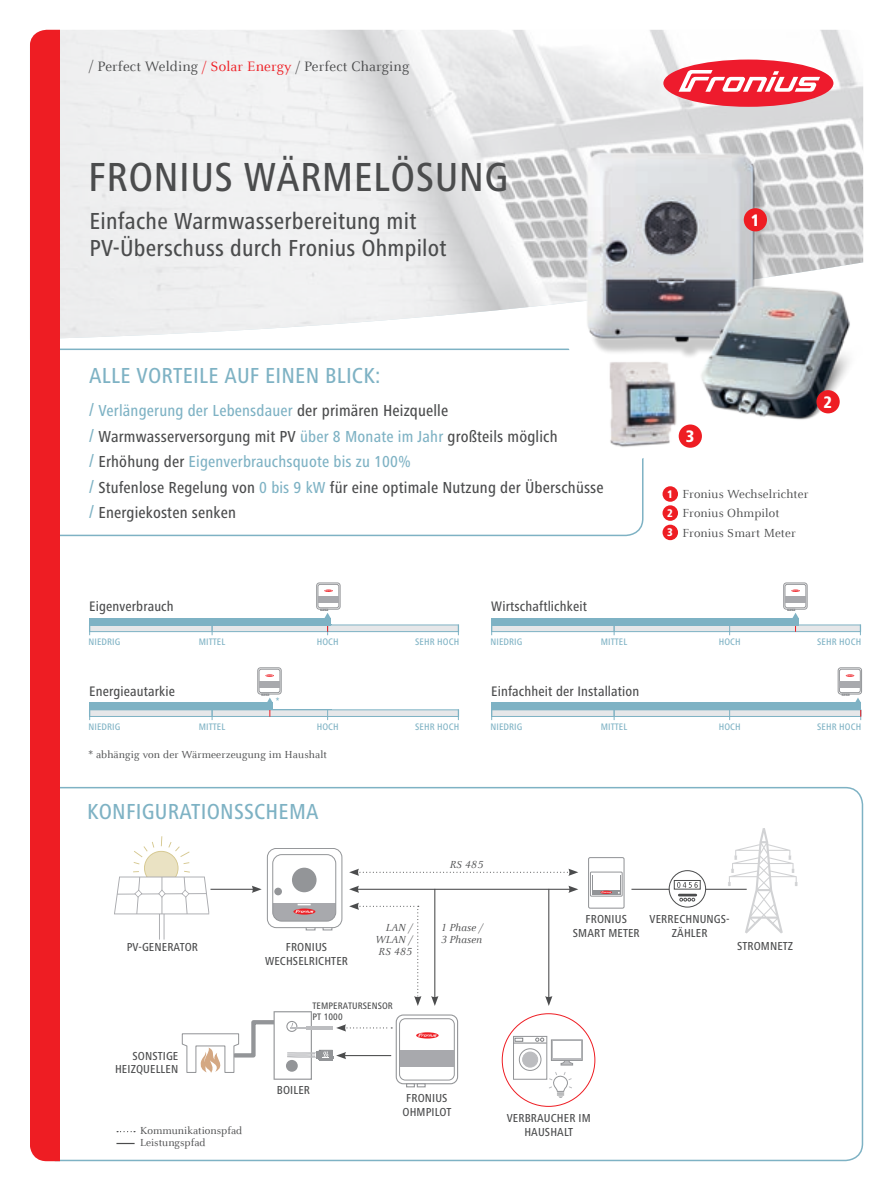
<style>
.page{position:relative;width:893px;height:1191px;background:#fff}
.page>*{position:absolute;margin:0;border:0;box-sizing:border-box;transform-origin:0 0}
.t1{font:500 condensed 42px "Frutiger Next LTW1 G";letter-spacing:.01em;color:#4b4c4d}
.t2{font:500 condensed 24px/27px "Frutiger Next LTW1 G";letter-spacing:.01em;color:#4b4c4d}
.t3{font:500 condensed 22.5px "Frutiger Next LTW1 G";letter-spacing:.01em;color:#7eb2c4}
.t4{font:800 condensed 17.25px "Frutiger Next LTW1 G";color:#fff}
.t5{font:500 condensed 16.5px/25.5px "Frutiger Next LTW1 G";letter-spacing:.01em;color:#4b4c4d}
.t6{font:15px "Celeste Offc Pro";letter-spacing:.01em;color:#4b4c4d}
.t7{font:500 condensed 14.25px "Frutiger Next LTW1 G";letter-spacing:.01em;color:#4b4c4d}
.t8{font:12.9px/19.5px "Celeste Offc Pro";letter-spacing:.01em;color:#4b4c4d}
.t9{font:500 condensed 12px/13.5px "Frutiger Next LTW1 G";letter-spacing:.01em;color:#4b4c4d;text-align:center}
.t10{font:800 condensed 11.55px/19.2px "Frutiger Next LTW1 G";color:#fff;text-align:justify}
.t11{font:11.25px/11.9px "Celeste Offc Pro";color:#4b4c4d}
.t12{font:italic 11.25px/12px "Celeste Offc Pro";color:#4b4c4d}
.t13{font:500 condensed 9.75px "Frutiger Next LTW1 G";letter-spacing:.01em;color:#7eb2c4}
.t14{font:500 condensed 9.75px/11.2px "Frutiger Next LTW1 G";letter-spacing:.01em;color:#4b4c4d}
.s1{color:#ee1d23}
.s2{font-size:19.5px;color:#7eb2c4}
.s3{color:#7eb2c4}
</style>
<div class="page">
<svg style="left:54px;top:786px;width:810px;height:376px"></svg>
<img style="left:60px;top:30px;width:803px;height:309px">
<svg style="left:60px;top:348px;width:584px;height:189px"></svg>
<div style="left:663px;top:60px;width:170px;height:47px;background:#ee1b2d;border-radius:50%"></div>
<svg style="left:679px;top:70px;width:141px;height:22px"></svg>
<div style="left:30px;top:30px;width:30px;height:1131px;background:#ee1d23"></div>
<svg style="left:566px;top:360px;width:78px;height:106px"></svg>
<div style="left:589px;top:857px;width:35px;height:51px;background:#fff;border-radius:2px"></div>
<div style="left:588px;top:857px;width:37px;height:51px;border:1px solid #939598;border-radius:2px"></div>
<svg style="left:592px;top:875px;width:28px;height:19px"></svg>
<div style="left:593px;top:876px;width:27px;height:14px;background:#fff"></div>
<div style="left:590px;top:871px;width:32px;height:25px;border:1px solid #939598"></div>
<svg style="left:600px;top:890px;width:12px;height:4px"></svg>
<svg style="left:601px;top:891px;width:10px;height:2px"></svg>
<svg style="left:728px;top:828px;width:69px;height:105px"></svg>
<div style="left:551px;top:1039px;width:32px;height:21px;background:#fff;border:1px solid #939598"></div>
<hr style="left:631px;top:888px;width:116px;height:1px;background:#4b4c4d">
<svg style="left:669px;top:870px;width:37px;height:37px"></svg>
<div style="left:669px;top:870px;width:37px;height:37px;border:1px solid #4b4c4d;border-radius:50%"></div>
<svg style="left:677px;top:882px;width:21px;height:5px"></svg>
<div style="left:674px;top:880px;width:27px;height:9px;border:1px solid #4b4c4d"></div>
<hr style="left:679px;top:893px;width:17px;height:3px;background:#4b4c4d">
<svg style="left:679px;top:897px;width:16px;height:4px"></svg>
<svg style="left:117px;top:1131px;width:18px;height:1px"></svg>
<svg style="left:116px;top:1142px;width:19px;height:2px"></svg>
<svg style="left:114px;top:836px;width:464px;height:261px"></svg>
<img style="left:578px;top:360px;width:124px;height:101px">
<div style="left:89px;top:625px;width:370px;height:6px;background:#e6e7e9"></div>
<div style="left:89px;top:625px;width:370px;height:7px;border:1px solid #7eb2c4"></div>
<div style="left:316px;top:583px;width:24px;height:26px;border:1px solid #939598;border-radius:3px"></div>
<div style="left:318px;top:584px;width:21px;height:24px;border:1px solid #939598;border-radius:2px"></div>
<div style="left:318px;top:596px;width:21px;height:6px;background:#a8a9ad"></div>
<svg style="left:324px;top:589px;width:9px;height:3px"></svg>
<svg style="left:320px;top:609px;width:11px;height:9px"></svg>
<div style="left:89px;top:618px;width:242px;height:7px;background:#7eb2c4"></div>
<div style="left:89px;top:710px;width:370px;height:6px;background:#e6e7e9"></div>
<div style="left:258px;top:667px;width:23px;height:27px;border:1px solid #939598;border-radius:3px"></div>
<div style="left:259px;top:669px;width:21px;height:24px;border:1px solid #939598;border-radius:2px"></div>
<div style="left:259px;top:681px;width:21px;height:6px;background:#a8a9ad"></div>
<svg style="left:265px;top:674px;width:9px;height:3px"></svg>
<svg style="left:261px;top:694px;width:12px;height:9px"></svg>
<div style="left:89px;top:703px;width:184px;height:7px;background:#7eb2c4"></div>
<div style="left:491px;top:625px;width:370px;height:6px;background:#e6e7e9"></div>
<div style="left:491px;top:625px;width:370px;height:7px;border:1px solid #7eb2c4"></div>
<div style="left:783px;top:583px;width:24px;height:26px;border:1px solid #939598;border-radius:3px"></div>
<div style="left:785px;top:584px;width:21px;height:24px;border:1px solid #939598;border-radius:2px"></div>
<div style="left:785px;top:596px;width:21px;height:6px;background:#a8a9ad"></div>
<svg style="left:791px;top:589px;width:9px;height:3px"></svg>
<svg style="left:787px;top:609px;width:12px;height:9px"></svg>
<div style="left:491px;top:618px;width:308px;height:7px;background:#7eb2c4"></div>
<svg style="left:855px;top:698px;width:6px;height:5px"></svg>
<div style="left:491px;top:710px;width:370px;height:6px;background:#e6e7e9"></div>
<div style="left:838px;top:668px;width:23px;height:26px;background:#a9abad;border-radius:3px"></div>
<div style="left:838px;top:667px;width:24px;height:27px;border:1px solid #939598;border-radius:3px"></div>
<div style="left:839px;top:669px;width:21px;height:23px;background:#fff;border-radius:2px"></div>
<div style="left:839px;top:669px;width:21px;height:24px;border:1px solid #939598;border-radius:2px"></div>
<div style="left:839px;top:681px;width:21px;height:6px;background:#a8a9ad"></div>
<svg style="left:846px;top:674px;width:8px;height:3px"></svg>
<div style="left:491px;top:703px;width:370px;height:7px;background:#7eb2c4"></div>
<img style="left:566px;top:123px;width:212px;height:237px">
<img style="left:690px;top:273px;width:173px;height:160px">
<div style="left:744px;top:208px;width:23px;height:23px;background:#ee1d23;border-radius:50%"></div>
<div style="left:816px;top:390px;width:24px;height:23px;background:#ee1d23;border-radius:50%"></div>
<div style="left:679px;top:424px;width:23px;height:24px;background:#ee1d23;border-radius:50%"></div>
<div style="left:662px;top:486px;width:16px;height:16px;background:#ee1d23;border-radius:50%"></div>
<div style="left:662px;top:505px;width:16px;height:16px;background:#ee1d23;border-radius:50%"></div>
<div style="left:662px;top:524px;width:16px;height:16px;background:#ee1d23;border-radius:50%"></div>
<p class="t6" style="left:89px;top:57px;width:322px">/ Perfect Welding <span class="s1">/ Solar Energy</span> / Perfect Charging</p>
<h1 class="t1" style="left:88px;top:153px;width:422px">FRONIUS WÄRMELÖSUNG</h1>
<h2 class="t2" style="left:90px;top:207px;width:359px">Einfache Warmwasserbereitung mit<br>PV-Überschuss durch Fronius Ohmpilot</h2>
<h3 class="t3" style="left:89px;top:363px;width:293px">ALLE VORTEILE AUF EINEN BLICK:</h3>
<p class="t5" style="left:89px;top:398px;width:516px"><span class="s2">/</span> <span class="s3">Verlängerung der Lebensdauer</span> der primären Heizquelle<br><span class="s2">/</span> Warmwasserversorgung mit PV <span class="s3">über 8 Monate im Jahr</span> großteils möglich<br><span class="s2">/</span> Erhöhung der <span class="s3">Eigenverbrauchsquote bis zu 100%<br></span><span class="s2">/</span> Stufenlose Regelung von <span class="s3">0 bis 9 kW</span> für eine optimale Nutzung der Überschüsse <span class="s2">/</span> Energiekosten senken</p>
<p class="t4" style="left:751px;top:210px;width:10px">1</p>
<p class="t4" style="left:686px;top:426px;width:10px">3</p>
<p class="t4" style="left:823px;top:392px;width:10px">2</p>
<p class="t10" style="left:667px;top:484px;width:7px">1<br>2<br>3</p>
<p class="t8" style="left:682px;top:484px;width:128px">Fronius Wechselrichter<br>Fronius Ohmpilot<br>Fronius Smart Meter</p>
<p class="t7" style="left:89px;top:598px;width:86px">Eigenverbrauch</p>
<p class="t13" style="left:88px;top:636px;width:33px">NIEDRIG</p>
<p class="t13" style="left:199px;top:636px;width:28px">MITTEL</p>
<p class="t13" style="left:317px;top:636px;width:23px">HOCH</p>
<p class="t13" style="left:415px;top:636px;width:45px">SEHR HOCH</p>
<p class="t7" style="left:89px;top:683px;width:87px">Energieautarkie</p>
<p class="t13" style="left:88px;top:721px;width:33px">NIEDRIG</p>
<p class="t13" style="left:199px;top:721px;width:28px">MITTEL</p>
<p class="t13" style="left:317px;top:721px;width:23px">HOCH</p>
<p class="t13" style="left:415px;top:721px;width:45px">SEHR HOCH</p>
<p class="t13" style="left:276px;top:695px;width:5px">*</p>
<p class="t11" style="left:88px;top:748px;width:240px">* abhängig von der Wärmeerzeugung im Haushalt</p>
<p class="t7" style="left:491px;top:598px;width:97px">Wirtschaftlichkeit</p>
<p class="t13" style="left:490px;top:636px;width:33px">NIEDRIG</p>
<p class="t13" style="left:601px;top:636px;width:28px">MITTEL</p>
<p class="t13" style="left:719px;top:636px;width:23px">HOCH</p>
<p class="t13" style="left:817px;top:636px;width:45px">SEHR HOCH</p>
<p class="t7" style="left:491px;top:683px;width:150px">Einfachheit der Installation</p>
<p class="t13" style="left:490px;top:721px;width:33px">NIEDRIG</p>
<p class="t13" style="left:601px;top:721px;width:28px">MITTEL</p>
<p class="t13" style="left:719px;top:721px;width:23px">HOCH</p>
<p class="t13" style="left:817px;top:721px;width:45px">SEHR HOCH</p>
<h3 class="t3" style="left:87px;top:798px;width:233px">KONFIGURATIONSSCHEMA</h3>
<p class="t12" style="left:450px;top:858px;width:35px">RS 485</p>
<p class="t9" style="left:127px;top:940px;width:73px">PV-GENERATOR</p>
<p class="t9" style="left:115px;top:1048px;width:65px;text-align:right">SONSTIGE<br>HEIZQUELLEN</p>
<p class="t11" style="left:140px;top:1124px;width:104px">Kommunikationspfad<br>Leistungspfad</p>
<p class="t9" style="left:265px;top:940px;width:84px">FRONIUS<br>WECHSELRICHTER</p>
<p class="t12" style="left:376px;top:921px;width:38px;text-align:justify;text-indent:10px">LAN / WLAN / RS 485</p>
<p class="t14" style="left:313px;top:1000px;width:82px">TEMPERATURSENSOR<br>PT 1000</p>
<p class="t12" style="left:441px;top:921px;width:43px">1 Phase /<br>3 Phasen</p>
<p class="t9" style="left:573px;top:912px;width:68px">FRONIUS<br>SMART METER</p>
<p class="t9" style="left:650px;top:912px;width:82px">VERRECHNUNGS-<br>ZÄHLER</p>
<p class="t9" style="left:737px;top:939px;width:58px">STROMNETZ</p>
<p class="t9" style="left:277px;top:1082px;width:35px">BOILER</p>
<p class="t9" style="left:402px;top:1091px;width:50px">FRONIUS<br>OHMPILOT</p>
<p class="t9" style="left:507px;top:1111px;width:85px">VERBRAUCHER IM<br>HAUSHALT</p>
</div>
